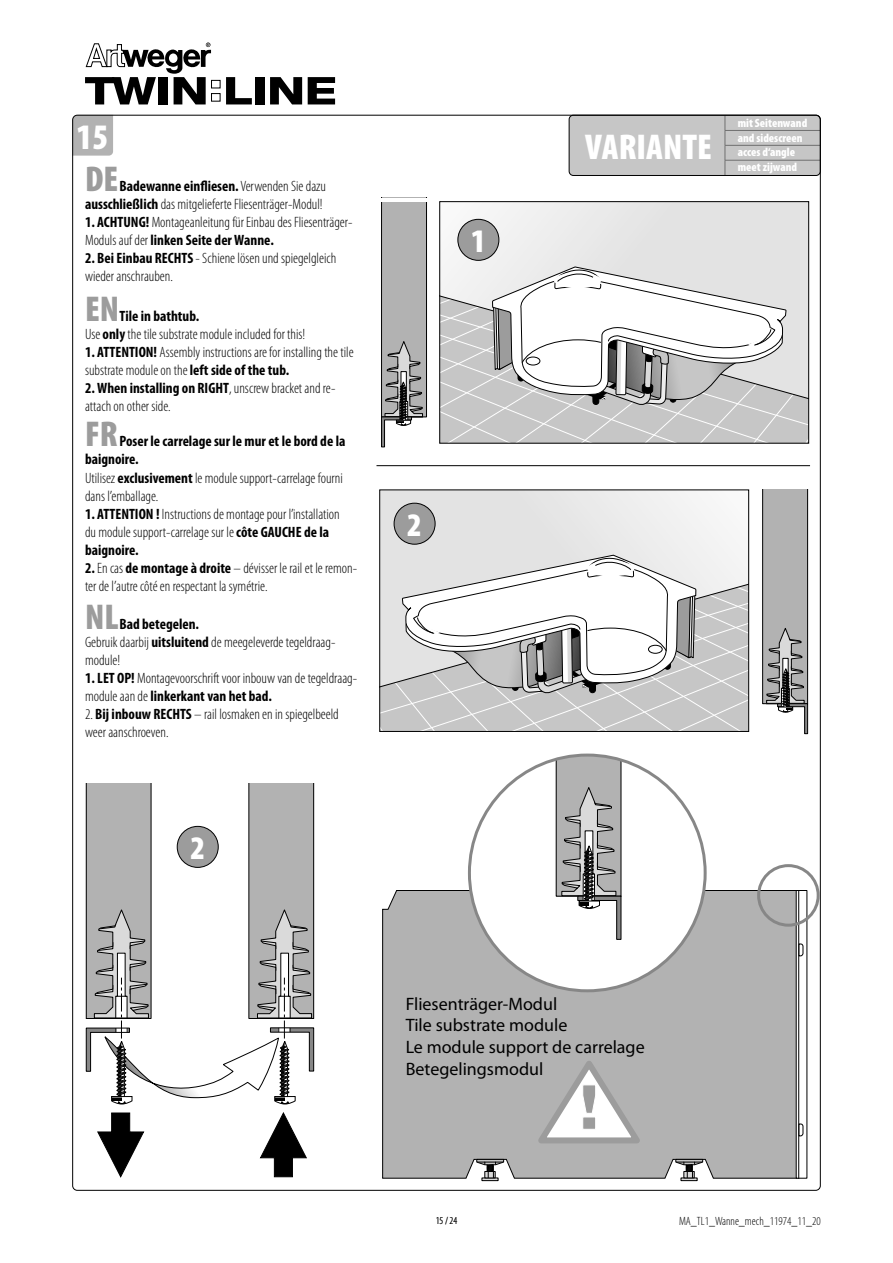
<style>
.page{position:relative;width:893px;height:1263px;background:#fff}
.page>*{position:absolute;margin:0;border:0;box-sizing:border-box;transform-origin:0 0}
.t1{font:900 condensed 36px "Myriad Pro";color:#fff}
.CZ_Fließtext{font:900 condensed 36px "Myriad Pro";color:#9c9c9c}
.t2{font:900 condensed 33px "Myriad Pro";color:#fff}
.Dimension{font:18px "Myriad Pro";color:#000}
.CZ_Fließtext-2{font:300 condensed 15px/18px "Myriad Pro";color:#000}
.CZ_Fließtext-3{font:700 condensed 15px/18px "Myriad Pro";color:#000}
.t3{font:900 condensed 12px "Myriad Pro";color:#fff}
.t4{font:300 condensed 12px "Myriad Pro";color:#000}
.t5{font:300 condensed 10.5px "Myriad Pro";color:#000}
.s1{font-weight:700}
</style>
<div class="page">
<div style="left:569px;top:115px;width:251px;height:60px;background:#c6c6c6;border-radius:4px"></div>
<hr style="left:725px;top:130px;width:95px;height:1px;background:#6f6f6f">
<hr style="left:725px;top:145px;width:95px;height:1px;background:#6f6f6f">
<hr style="left:725px;top:160px;width:95px;height:1px;background:#6f6f6f">
<svg style="left:725px;top:117px;width:1px;height:57px"></svg>
<div style="left:569px;top:115px;width:252px;height:61px;border:1px solid #000;border-radius:4px"></div>
<div style="left:255px;top:77px;width:9px;height:27px;background:#000"></div>
<svg style="left:270px;top:77px;width:32px;height:27px"></svg>
<svg style="left:308px;top:77px;width:27px;height:27px"></svg>
<svg style="left:85px;top:43px;width:167px;height:61px"></svg>
<svg style="left:72px;top:115px;width:41px;height:41px;background:#ababab"></svg>
<svg style="left:259px;top:1112px;width:48px;height:65px"></svg>
<svg style="left:97px;top:1112px;width:48px;height:66px"></svg>
<div style="left:86px;top:738px;width:65px;height:280px;background:#b2b2b2"></div>
<div style="left:86px;top:738px;width:65px;height:281px;border:1px solid #000"></div>
<div style="left:249px;top:738px;width:65px;height:280px;background:#b2b2b2"></div>
<div style="left:248px;top:738px;width:66px;height:281px;border:1px solid #000"></div>
<svg style="left:86px;top:908px;width:228px;height:197px"></svg>
<svg style="left:381px;top:202px;width:46px;height:246px;background:#a7a7a7"></svg>
<svg style="left:457px;top:203px;width:350px;height:34px"></svg>
<svg style="left:441px;top:237px;width:366px;height:205px"></svg>
<div style="left:439px;top:201px;width:370px;height:243px;border:1px solid #000"></div>
<svg style="left:381px;top:491px;width:330px;height:34px"></svg>
<svg style="left:381px;top:525px;width:366px;height:205px"></svg>
<div style="left:379px;top:489px;width:370px;height:243px;border:1px solid #000"></div>
<div style="left:763px;top:466px;width:45px;height:238px;background:#b2b2b2"></div>
<div style="left:762px;top:466px;width:46px;height:238px;border:1px solid #000"></div>
<svg style="left:766px;top:626px;width:42px;height:108px"></svg>
<div style="left:759px;top:451px;width:60px;height:37px;background:#fff"></div>
<hr style="left:376px;top:465px;width:434px;height:1px;background:#000">
<div style="left:382px;top:890px;width:416px;height:289px;background:#b2b2b2"></div>
<svg style="left:799px;top:892px;width:6px;height:284px"></svg>
<hr style="left:798px;top:890px;width:1px;height:288px;background:#000">
<svg style="left:798px;top:943px;width:6px;height:14px"></svg>
<svg style="left:798px;top:1123px;width:6px;height:14px"></svg>
<div style="left:482px;top:1177px;width:16px;height:4px;border:1px solid #000"></div>
<svg style="left:476px;top:1158px;width:28px;height:22px"></svg>
<div style="left:681px;top:1177px;width:16px;height:4px;border:1px solid #000"></div>
<svg style="left:675px;top:1158px;width:28px;height:22px"></svg>
<div style="left:469px;top:755px;width:236px;height:236px;background:#fff;border-radius:50%"></div>
<svg style="left:556px;top:757px;width:66px;height:183px"></svg>
<div style="left:757px;top:864px;width:63px;height:63px;border:3px solid #878787;border-radius:50%"></div>
<div style="left:82px;top:731px;width:248px;height:51px;background:#fff"></div>
<svg style="left:530px;top:1052px;width:115px;height:97px"></svg>
<div style="left:458px;top:219px;width:41px;height:41px;background:#9c9c9c;border-radius:50%"></div>
<div style="left:458px;top:219px;width:41px;height:42px;border:1px solid #000;border-radius:50%"></div>
<div style="left:394px;top:503px;width:41px;height:41px;background:#9c9c9c;border-radius:50%"></div>
<div style="left:394px;top:503px;width:41px;height:41px;border:1px solid #000;border-radius:50%"></div>
<div style="left:177px;top:826px;width:41px;height:41px;background:#9c9c9c;border-radius:50%"></div>
<div style="left:177px;top:826px;width:41px;height:41px;border:1px solid #000;border-radius:50%"></div>
<p class="t1" style="left:77px;top:117px;width:33px">15</p>
<p class="CZ_Fließtext" style="left:85px;top:159px;width:35px">DE</p>
<p class="CZ_Fließtext-2" style="left:85px;top:178px;width:243px;text-align:right"><span class="s1">Badewanne einfliesen.</span> Verwenden Sie dazu <span class="s1">ausschließlich</span> das mitgelieferte Fliesenträger-Modul!</p>
<p class="CZ_Fließtext-2" style="left:85px;top:214px;width:269px"><span class="s1">1. ACHTUNG!</span> Montageanleitung für Einbau des Fliesenträger-<br>Moduls auf der <span class="s1">linken Seite der Wanne.</span></p>
<p class="CZ_Fließtext-2" style="left:85px;top:250px;width:253px"><span class="s1">2. Bei Einbau RECHTS</span> - Schiene lösen und spiegelgleich wieder anschrauben.</p>
<p class="CZ_Fließtext" style="left:85px;top:289px;width:36px">EN</p>
<p class="CZ_Fließtext-3" style="left:120px;top:306px;width:81px">Tile in bathtub.</p>
<p class="CZ_Fließtext-2" style="left:85px;top:325px;width:222px">Use <span class="s1">only</span> the tile substrate module included for this!</p>
<p class="CZ_Fließtext-2" style="left:85px;top:343px;width:270px"><span class="s1">1. ATTENTION!</span> Assembly instructions are for installing the tile substrate module on the <span class="s1">left side of the tub.</span></p>
<p class="CZ_Fließtext-2" style="left:85px;top:379px;width:252px"><span class="s1">2. When installing on RIGHT</span>, unscrew bracket and re&shy;attach on other side.</p>
<p class="CZ_Fließtext" style="left:85px;top:414px;width:34px">FR</p>
<p class="CZ_Fließtext-3" style="left:85px;top:432px;width:262px;text-indent:34px">Poser le carrelage sur le mur et le bord de la baignoire.</p>
<p class="CZ_Fließtext-2" style="left:85px;top:469px;width:259px">Utilisez <span class="s1">exclusivement</span> le module support-carrelage fourni dans l’emballage.</p>
<p class="CZ_Fließtext-2" style="left:85px;top:505px;width:256px"><span class="s1">1. ATTENTION !</span> Instructions de montage pour l’installation du module support-carrelage sur le <span class="s1">côte GAUCHE de la baignoire.</span></p>
<p class="CZ_Fließtext-2" style="left:85px;top:559px;width:274px"><span class="s1">2.</span> En cas <span class="s1">de montage à droite</span> – dévisser le rail et le remon&shy;ter de l’autre côté en respectant la symétrie.</p>
<p class="CZ_Fließtext" style="left:85px;top:597px;width:35px">NL</p>
<p class="CZ_Fließtext-3" style="left:120px;top:615px;width:81px">Bad betegelen.</p>
<p class="CZ_Fließtext-2" style="left:85px;top:634px;width:252px">Gebruik daarbij <span class="s1">uitsluitend</span> de meegeleverde tegeldraag&shy;module!</p>
<p class="CZ_Fließtext-2" style="left:85px;top:670px;width:274px"><span class="s1">1. LET OP!</span> Montagevoorschrift voor inbouw van de tegeldraag&shy;module aan de <span class="s1">linkerkant van het bad.</span></p>
<p class="CZ_Fließtext-2" style="left:85px;top:706px;width:255px">2. <span class="s1">Bij inbouw RECHTS</span> – rail losmaken en in spiegelbeeld weer aanschroeven.</p>
<p class="t2" style="left:190px;top:830px;width:16px">2</p>
<p class="t2" style="left:407px;top:507px;width:16px">2</p>
<p class="t2" style="left:471px;top:223px;width:16px">1</p>
<p class="t1" style="left:585px;top:127px;width:128px">VARIANTE</p>
<p class="t3" style="left:738px;top:116px;width:71px">mit Seitenwand</p>
<p class="t3" style="left:738px;top:131px;width:66px">and sidescreen</p>
<p class="t3" style="left:738px;top:146px;width:59px">acces d‘angle</p>
<p class="t3" style="left:738px;top:161px;width:61px">meet zijwand</p>
<p class="Dimension" style="left:406px;top:993px;width:153px">Fliesenträger-Modul</p>
<p class="Dimension" style="left:406px;top:1014px;width:163px">Tile substrate module</p>
<p class="Dimension" style="left:406px;top:1036px;width:241px">Le module support de carrelage</p>
<p class="Dimension" style="left:406px;top:1057px;width:139px">Betegelingsmodul</p>
<p class="t5" style="left:436px;top:1215px;width:23px">15 / 24</p>
<p class="t4" style="left:679px;top:1214px;width:143px">MA_TL1_Wanne_mech_11974_11_20</p>
</div>
